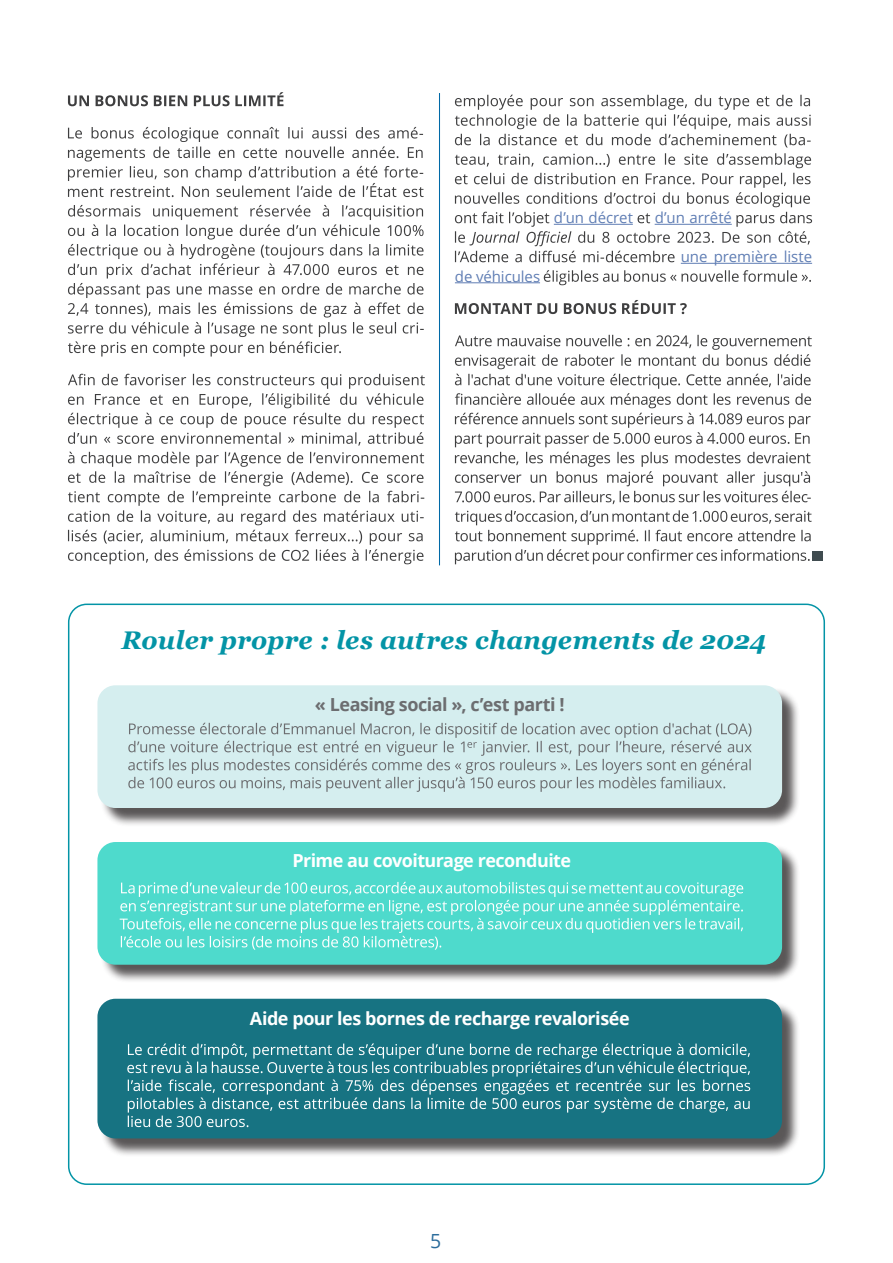
<style>
.page{position:relative;width:893px;height:1263px;background:#fff}
.page>*{position:absolute;margin:0;border:0;box-sizing:border-box;transform-origin:0 0}
.TXT_COURANT{font:italic 700 25.5px "Georgia";letter-spacing:.005em;color:#0394a6}
.t1{font:19.5px "Open Sans";color:#2d6d9c}
.TXT_COURANT-2{font:700 18px "Open Sans";letter-spacing:-.03em;color:#fff}
.TXT_COURANT-3{font:700 18px "Open Sans";letter-spacing:-.025em;color:#6c6d70}
.TXT_COURANT-4{font:15px "Open Sans";letter-spacing:-.005em;color:#607eb4}
</style>
<div class="page">
<svg style="left:68px;top:92px;width:215px;height:14px"></svg>
<svg style="left:68px;top:127px;width:356px;height:70px"></svg>
<svg style="left:68px;top:205px;width:356px;height:152px"></svg>
<svg style="left:68px;top:374px;width:357px;height:72px"></svg>
<svg style="left:68px;top:452px;width:356px;height:112px"></svg>
<hr style="left:681px;top:263px;width:131px;height:1px;background:#607eb4">
<hr style="left:455px;top:282px;width:85px;height:1px;background:#607eb4">
<svg style="left:455px;top:95px;width:357px;height:167px"></svg>
<svg style="left:544px;top:270px;width:267px;height:15px"></svg>
<svg style="left:455px;top:300px;width:232px;height:14px"></svg>
<svg style="left:455px;top:335px;width:357px;height:169px"></svg>
<svg style="left:455px;top:510px;width:357px;height:54px"></svg>
<div style="left:812px;top:551px;width:11px;height:10px;background:#404c50"></div>
<hr style="left:439px;top:93px;width:1px;height:472px;background:#0069a7">
<div style="left:100px;top:687px;width:701px;height:140px;background:#231f20;opacity:.75"></div>
<div style="left:97px;top:685px;width:685px;height:123px;background:#d5eeef;border-radius:18px"></div>
<svg style="left:128px;top:723px;width:624px;height:69px"></svg>
<div style="left:100px;top:844px;width:701px;height:139px;background:#231f20;opacity:.75"></div>
<div style="left:97px;top:842px;width:685px;height:123px;background:#4edacc;border-radius:18px"></div>
<svg style="left:120px;top:882px;width:623px;height:68px"></svg>
<div style="left:100px;top:1001px;width:701px;height:156px;background:#231f20;opacity:.75"></div>
<div style="left:97px;top:999px;width:685px;height:139px;background:#177382;border-radius:18px"></div>
<svg style="left:127px;top:1043px;width:623px;height:84px"></svg>
<p class="TXT_COURANT-4" style="left:455px;top:266px;width:87px">de véhicules</p>
<p class="TXT_COURANT-4" style="left:554px;top:207px;width:81px">d’un décret</p>
<p class="TXT_COURANT-4" style="left:655px;top:207px;width:79px">d’un arrêté</p>
<p class="TXT_COURANT-4" style="left:681px;top:246px;width:133px">une première liste</p>
<p class="TXT_COURANT" style="left:122px;top:621px;width:646px">Rouler propre : les autres changements de 2024</p>
<p class="TXT_COURANT-3" style="left:315px;top:692px;width:251px">« Leasing social », c’est parti !</p>
<p class="TXT_COURANT-2" style="left:292px;top:848px;width:280px">Prime au covoiturage reconduite</p>
<p class="TXT_COURANT-2" style="left:250px;top:1005px;width:381px">Aide pour les bornes de recharge revalorisée</p>
<p class="t1" style="left:430px;top:1228px;width:13px">5</p>
</div>
